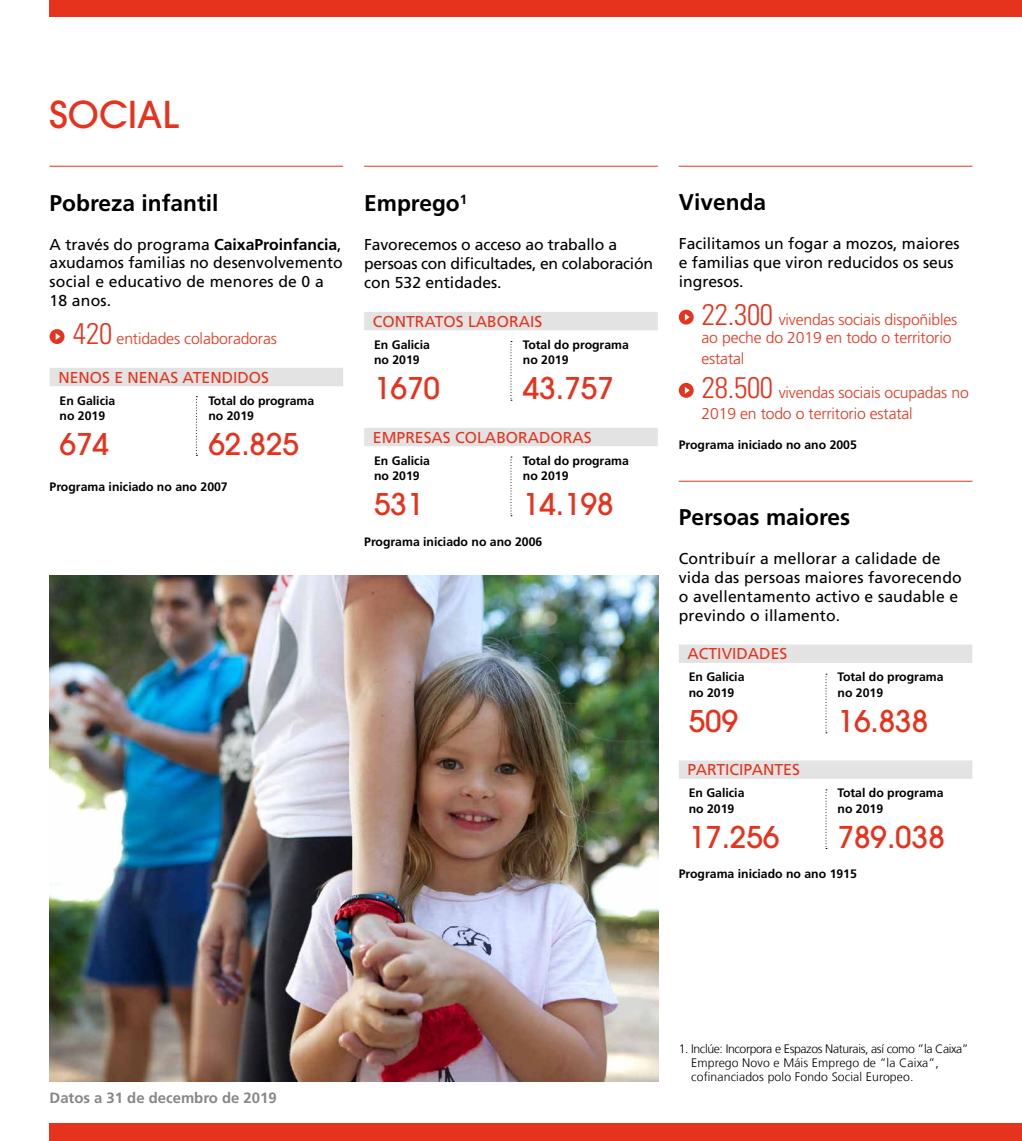
<style>
.page{position:relative;width:1022px;height:1141px;background:#fff}
.page>*{position:absolute;margin:0;border:0;box-sizing:border-box;transform-origin:0 0}
.t1{font:500 36.75px "Avant Garde LT";color:#e6331d}
.t2{font:500 29.75px "Avant Garde LT";color:#e6331d}
.t3{font:700 22.75px "Frutiger";color:#000}
.t4{font:15.75px/18.9px "Frutiger";color:#000}
.t5{font:300 15.75px/18.9px "Frutiger";letter-spacing:-.01em;color:#e6331d}
.t6{font:15.75px "Frutiger";color:#e6331d}
.t7{font:700 14.88px "La Caixa Frutiger";color:#878787}
.t8{font:700 12.25px "La Caixa Frutiger";color:#000}
.t9{font:300 12.25px/14px "La Caixa Frutiger";letter-spacing:.01em;color:#000}
.t10{font:700 12.25px "Frutiger";color:#000}
.s1{font-weight:700}
.s2{font-family:"Univers LT Std";font-stretch:condensed;font-size:29.75px}
</style>
<div class="page">
<img style="left:50px;top:575px;width:608px;height:506px">
<div style="left:50px;top:0;width:972px;height:17px;background:#e6331d"></div>
<div style="left:50px;top:1124px;width:972px;height:17px;background:#e6331d"></div>
<div style="left:50px;top:368px;width:293px;height:18px;background:#e3e3e3"></div>
<div style="left:50px;top:329px;width:15px;height:15px;background:#e6331d;border-radius:50%"></div>
<svg style="left:56px;top:333px;width:5px;height:7px"></svg>
<div style="left:364px;top:312px;width:294px;height:18px;background:#e3e3e3"></div>
<div style="left:364px;top:428px;width:294px;height:18px;background:#e3e3e3"></div>
<hr style="left:50px;top:166px;width:293px;height:1px;background:#e6331d">
<hr style="left:364px;top:166px;width:294px;height:1px;background:#e6331d">
<svg style="left:196px;top:396px;width:1px;height:60px"></svg>
<svg style="left:511px;top:341px;width:1px;height:60px"></svg>
<svg style="left:511px;top:457px;width:1px;height:59px"></svg>
<svg style="left:826px;top:674px;width:1px;height:59px"></svg>
<svg style="left:826px;top:789px;width:1px;height:60px"></svg>
<div style="left:679px;top:645px;width:293px;height:18px;background:#e3e3e3"></div>
<div style="left:679px;top:760px;width:293px;height:19px;background:#e3e3e3"></div>
<hr style="left:679px;top:481px;width:293px;height:1px;background:#e6331d">
<hr style="left:679px;top:166px;width:293px;height:1px;background:#e6331d">
<svg style="left:679px;top:310px;width:15px;height:15px"></svg>
<svg style="left:685px;top:314px;width:5px;height:7px"></svg>
<div style="left:679px;top:383px;width:15px;height:15px;background:#e6331d;border-radius:50%"></div>
<svg style="left:685px;top:387px;width:5px;height:7px"></svg>
<h1 class="t1" style="left:50px;top:92px;width:131px">SOCIAL</h1>
<h3 class="t3" style="left:50px;top:189px;width:171px">Pobreza infantil</h3>
<p class="t4" style="left:50px;top:235px;width:295px">A través do programa <span class="s1">CaixaProinfancia</span>, axudamos familias no desenvolvemento social e educativo de menores de 0 a<br>18 anos.</p>
<p class="t5" style="left:73px;top:329px;width:206px"><span class="s2">420</span> entidades colaboradoras</p>
<p class="t6" style="left:58px;top:368px;width:212px">NENOS E NENAS ATENDIDOS</p>
<p class="t8" style="left:60px;top:393px;width:57px">En Galicia</p>
<p class="t8" style="left:208px;top:393px;width:107px">Total do programa</p>
<p class="t8" style="left:60px;top:409px;width:47px">no 2019</p>
<p class="t8" style="left:208px;top:409px;width:47px">no 2019</p>
<h2 class="t2" style="left:60px;top:426px;width:51px">674</h2>
<h2 class="t2" style="left:208px;top:426px;width:92px">62.825</h2>
<p class="t10" style="left:50px;top:479px;width:180px">Programa iniciado no ano 2007</p>
<h3 class="t3" style="left:364px;top:190px;width:105px">Emprego<sup>1</sup></h3>
<p class="t4" style="left:364px;top:235px;width:290px">Favorecemos o acceso ao traballo a persoas con dificultades, en colaboración con 532 entidades.</p>
<p class="t6" style="left:373px;top:312px;width:171px">CONTRATOS LABORAIS</p>
<p class="t8" style="left:374px;top:337px;width:57px">En Galicia</p>
<p class="t8" style="left:523px;top:337px;width:107px">Total do programa</p>
<p class="t8" style="left:374px;top:353px;width:47px">no 2019</p>
<p class="t8" style="left:523px;top:353px;width:47px">no 2019</p>
<h2 class="t2" style="left:374px;top:370px;width:68px">1670</h2>
<h2 class="t2" style="left:523px;top:370px;width:92px">43.757</h2>
<p class="t6" style="left:373px;top:428px;width:220px">EMPRESAS COLABORADORAS</p>
<p class="t8" style="left:374px;top:453px;width:57px">En Galicia</p>
<p class="t8" style="left:523px;top:453px;width:107px">Total do programa</p>
<p class="t8" style="left:374px;top:469px;width:47px">no 2019</p>
<p class="t8" style="left:523px;top:469px;width:47px">no 2019</p>
<h2 class="t2" style="left:374px;top:486px;width:51px">531</h2>
<h2 class="t2" style="left:523px;top:486px;width:92px">14.198</h2>
<p class="t10" style="left:364px;top:534px;width:180px">Programa iniciado no ano 2006</p>
<h3 class="t3" style="left:679px;top:189px;width:89px">Vivenda</h3>
<p class="t4" style="left:679px;top:234px;width:282px">Facilitamos un fogar a mozos, maiores e familias que viron reducidos os seus ingresos.</p>
<p class="t5" style="left:701px;top:310px;width:257px"><span class="s2">22.300</span> vivendas sociais dispoñibles ao peche do 2019 en todo o territorio</p>
<p class="t5" style="left:701px;top:342px;width:269px;line-height:33.2px">estatal<br><span class="s2">28.500</span> vivendas sociais ocupadas no</p>
<p class="t5" style="left:701px;top:404px;width:213px">2019 en todo o territorio estatal</p>
<p class="t10" style="left:679px;top:438px;width:180px">Programa iniciado no ano 2005</p>
<h3 class="t3" style="left:679px;top:504px;width:173px">Persoas maiores</h3>
<p class="t4" style="left:679px;top:549px;width:284px">Contribuír a mellorar a calidade de vida das persoas maiores favorecendo o avellentamento activo e saudable e previndo o illamento.</p>
<p class="t6" style="left:687px;top:645px;width:101px">ACTIVIDADES</p>
<p class="t8" style="left:689px;top:670px;width:57px">En Galicia</p>
<p class="t8" style="left:837px;top:670px;width:107px">Total do programa</p>
<p class="t8" style="left:689px;top:685px;width:47px">no 2019</p>
<p class="t8" style="left:837px;top:685px;width:47px">no 2019</p>
<h2 class="t2" style="left:689px;top:702px;width:51px">509</h2>
<h2 class="t2" style="left:837px;top:702px;width:92px">16.838</h2>
<p class="t6" style="left:687px;top:761px;width:114px">PARTICIPANTES</p>
<p class="t8" style="left:689px;top:786px;width:57px">En Galicia</p>
<p class="t8" style="left:837px;top:786px;width:107px">Total do programa</p>
<p class="t8" style="left:689px;top:801px;width:47px">no 2019</p>
<p class="t8" style="left:837px;top:801px;width:47px">no 2019</p>
<h2 class="t2" style="left:689px;top:818px;width:92px">17.256</h2>
<h2 class="t2" style="left:837px;top:818px;width:109px">789.038</h2>
<p class="t10" style="left:679px;top:867px;width:180px">Programa iniciado no ano 1915</p>
<p class="t7" style="left:50px;top:1089px;width:229px">Datos a 31 de decembro de 2019</p>
<p class="t9" style="left:691px;top:1042px;width:279px;text-indent:-12px">1. Inclúe: Incorpora e Espazos Naturais, así como ”la Caixa”<br>Emprego Novo e Máis Emprego de ”la Caixa”, cofinanciados polo Fondo Social Europeo.</p>
</div>
